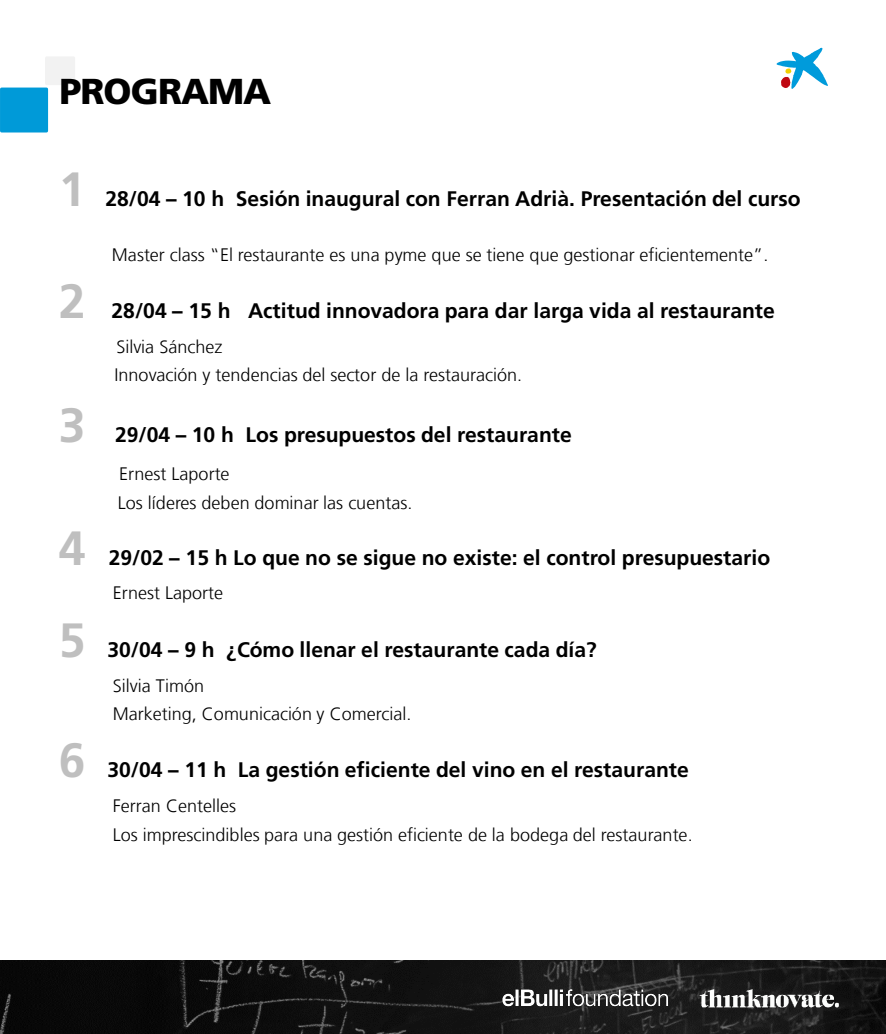
<style>
.page{position:relative;width:886px;height:1034px;background:#fff}
.page>*{position:absolute;margin:0;border:0;box-sizing:border-box;transform-origin:0 0}
.t1{font:700 48px "La Caixa Frutiger";color:#bfbfbf}
.t2{font:900 36px "La Caixa Frutiger";letter-spacing:-.025em;color:#000}
.t3{font:700 21px "La Caixa Frutiger";color:#000}
.t4{font:300 18px "La Caixa Frutiger";color:#000}
</style>
<div class="page">
<img style="left:0;top:960px;width:885px;height:74px">
<img style="left:483px;top:970px;width:198px;height:56px">
<img style="left:690px;top:970px;width:157px;height:56px">
<svg style="left:776px;top:48px;width:51px;height:41px"></svg>
<div style="left:2px;top:89px;width:45px;height:42px;background:#009ad8"></div>
<div style="left:0;top:88px;width:48px;height:44px;border:3px solid #009ad8"></div>
<div style="left:45px;top:56px;width:30px;height:29px;background:#f2f2f2"></div>
<h2 class="t2" style="left:59px;top:69px;width:213px">PROGRAMA</h2>
<p class="t1" style="left:59px;top:161px;width:28px">1</p>
<p class="t1" style="left:59px;top:273px;width:28px">2</p>
<p class="t1" style="left:59px;top:397px;width:28px">3</p>
<p class="t1" style="left:59px;top:520px;width:28px">4</p>
<p class="t1" style="left:59px;top:612px;width:28px">5</p>
<p class="t1" style="left:59px;top:732px;width:28px">6</p>
<p class="t3" style="left:105px;top:187px;width:696px">28/04 – 10 h Sesión inaugural con Ferran Adrià. Presentación del curso</p>
<p class="t4" style="left:112px;top:245px;width:657px">Master class “El restaurante es una pyme que se tiene que gestionar eficientemente”.</p>
<p class="t3" style="left:111px;top:298px;width:664px">28/04 – 15 h Actitud innovadora para dar larga vida al restaurante</p>
<p class="t4" style="left:116px;top:336px;width:107px">Silvia Sánchez</p>
<p class="t4" style="left:114px;top:364px;width:409px">Innovación y tendencias del sector de la restauración.</p>
<p class="t3" style="left:115px;top:423px;width:458px">29/04 – 10 h Los presupuestos del restaurante</p>
<p class="t4" style="left:119px;top:464px;width:112px">Ernest Laporte</p>
<p class="t4" style="left:118px;top:492px;width:296px">Los líderes deben dominar las cuentas.</p>
<p class="t3" style="left:109px;top:545px;width:662px">29/02 – 15 h Lo que no se sigue no existe: el control presupuestario</p>
<p class="t4" style="left:113px;top:583px;width:112px">Ernest Laporte</p>
<p class="t3" style="left:107px;top:637px;width:490px">30/04 – 9 h ¿Cómo llenar el restaurante cada día?</p>
<p class="t4" style="left:113px;top:675px;width:93px">Silvia Timón</p>
<p class="t4" style="left:113px;top:703px;width:300px">Marketing, Comunicación y Comercial.</p>
<p class="t3" style="left:107px;top:757px;width:582px">30/04 – 11 h La gestión eficiente del vino en el restaurante</p>
<p class="t4" style="left:113px;top:795px;width:125px">Ferran Centelles</p>
<p class="t4" style="left:113px;top:824px;width:581px">Los imprescindibles para una gestión eficiente de la bodega del restaurante.</p>
</div>
